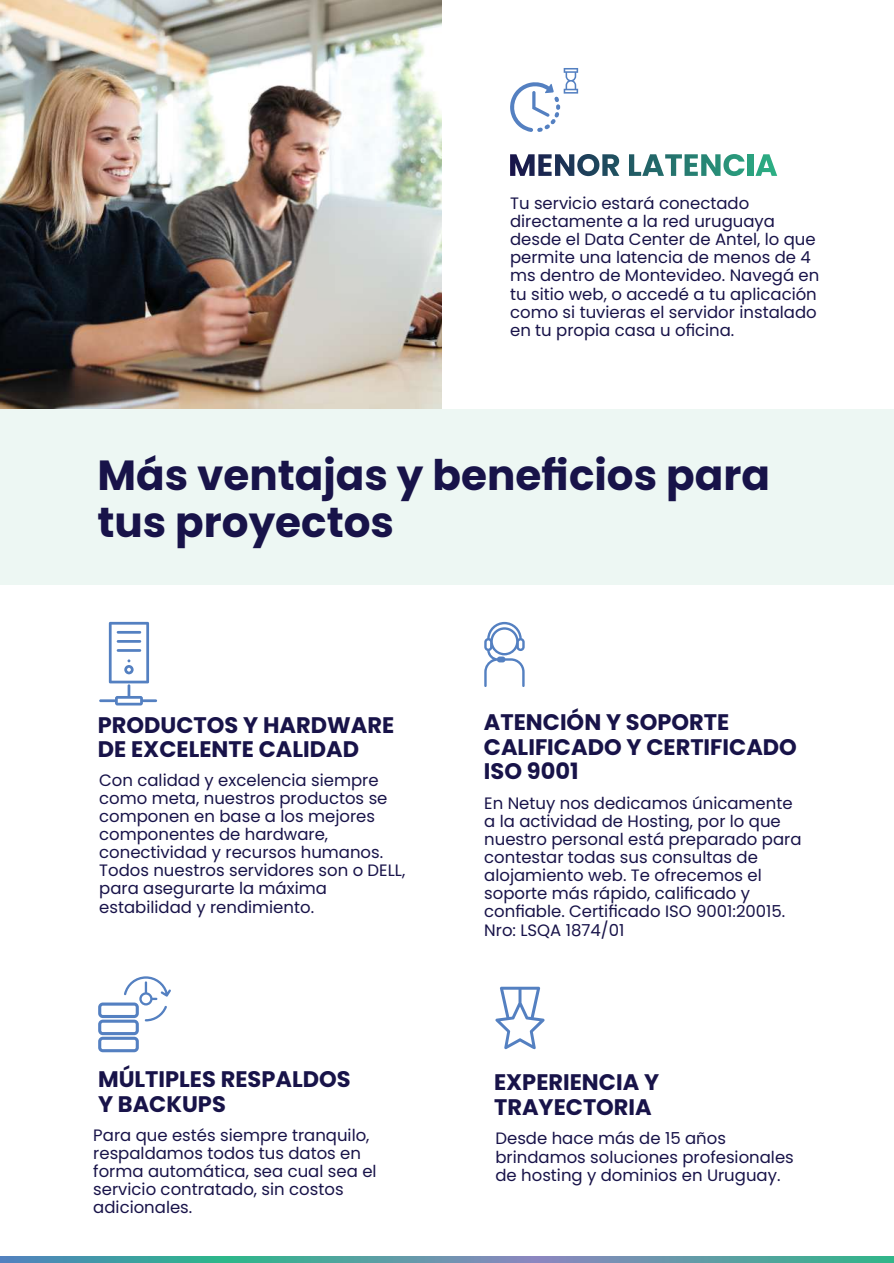
<style>
.page{position:relative;width:894px;height:1263px;background:#fff}
.page>*{position:absolute;margin:0;border:0;box-sizing:border-box;transform-origin:0 0}
.t1{font:700 42.15px/46.3px "Poppins";color:#181349}
.t2{font:700 22.5px/24.8px "Poppins";color:#181349}
.t3{font:16.5px/18.1px "Poppins";color:#181349}
</style>
<div class="page">
<img style="left:0;top:0;width:442px;height:409px">
<svg style="left:510px;top:154px;width:109px;height:22px"></svg>
<svg style="left:629px;top:154px;width:116px;height:22px"></svg>
<div style="left:748px;top:154px;width:5px;height:22px;background:#2ba17f"></div>
<svg style="left:756px;top:154px;width:21px;height:22px"></svg>
<svg style="left:1px;top:1256px;width:892px;height:7px;background:#559da4"></svg>
<svg style="left:484px;top:622px;width:41px;height:65px"></svg>
<svg style="left:98px;top:976px;width:73px;height:76px"></svg>
<svg style="left:495px;top:987px;width:50px;height:63px"></svg>
<svg style="left:99px;top:622px;width:58px;height:84px"></svg>
<svg style="left:510px;top:68px;width:68px;height:64px"></svg>
<div style="left:0;top:409px;width:894px;height:175px;background:#edf7f3"></div>
<p class="t3" style="left:510px;top:194px;width:311px">Tu servicio estará conectado directamente a la red uruguaya desde el Data Center de Antel, lo que permite una latencia de menos de 4 ms dentro de Montevideo. Navegá en tu sitio web, o accedé a tu aplicación como si tuvieras el servidor instalado en tu propia casa u oficina.</p>
<h1 class="t1" style="left:97px;top:452px;width:674px">Más ventajas y beneficios para tus proyectos</h1>
<h2 class="t2" style="left:98px;top:712px;width:298px">PRODUCTOS Y HARDWARE<br>DE EXCELENTE CALIDAD</h2>
<p class="t3" style="left:99px;top:771px;width:308px">Con calidad y excelencia siempre como meta, nuestros productos se componen en base a los mejores componentes de hardware, conectividad y recursos humanos.<br>Todos nuestros servidores son o DELL, para asegurarte la máxima estabilidad y rendimiento.</p>
<h2 class="t2" style="left:484px;top:710px;width:315px">ATENCIÓN Y SOPORTE<br>CALIFICADO Y CERTIFICADO<br>ISO 9001</h2>
<p class="t3" style="left:484px;top:794px;width:319px">En Netuy nos dedicamos únicamente a la actividad de Hosting, por lo que nuestro personal está preparado para contestar todas sus consultas de alojamiento web. Te ofrecemos el soporte más rápido, calificado y confiable. Certificado ISO 9001:20015.<br>Nro: LSQA 1874/01</p>
<h2 class="t2" style="left:98px;top:1067px;width:254px">MÚLTIPLES RESPALDOS<br>Y BACKUPS</h2>
<h2 class="t2" style="left:494px;top:1070px;width:167px">EXPERIENCIA Y<br>TRAYECTORIA</h2>
<p class="t3" style="left:93px;top:1126px;width:285px">Para que estés siempre tranquilo, respaldamos todos tus datos en forma automática, sea cual sea el servicio contratado, sin costos adicionales.</p>
<p class="t3" style="left:495px;top:1130px;width:300px">Desde hace más de 15 años brindamos soluciones profesionales de hosting y dominios en Uruguay.</p>
</div>
